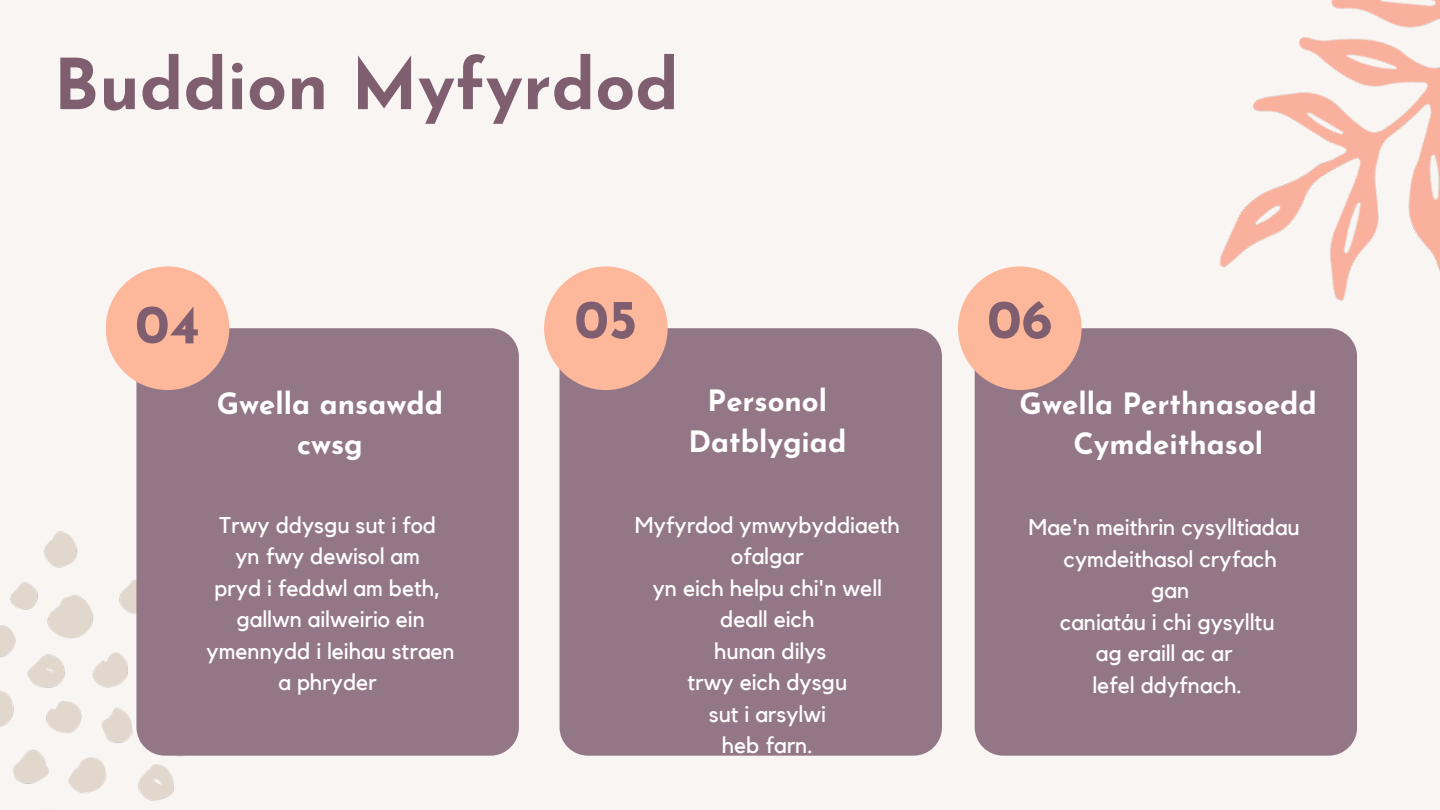
<style>
.page{position:relative;width:1440px;height:810px;background:#f8f5f3}
.page>*{position:absolute;margin:0;border:0;box-sizing:border-box;transform-origin:0 0}
.t1{font:700 70px "Josefin Sans";color:#7f5e70}
.t2{font:700 55px "Josefin Sans";color:#7f5e70}
.t3{font:700 29.4px/40.7px "Josefin Sans";color:#fff;text-align:center}
.t4{font:22.8px/31.5px "Kollektif";color:#fff;text-align:center}
</style>
<div class="page">
<img style="left:0;top:531px;width:182px;height:270px">
<img style="left:1219px;top:0;width:221px;height:351px">
<div style="left:136px;top:328px;width:383px;height:428px;background:#947787;border-radius:28px"></div>
<div style="left:560px;top:328px;width:382px;height:428px;background:#947787;border-radius:28px"></div>
<div style="left:975px;top:328px;width:382px;height:428px;background:#947787;border-radius:28px"></div>
<div style="left:106px;top:266px;width:123px;height:124px;background:#fdb89b;border-radius:50%"></div>
<div style="left:544px;top:266px;width:124px;height:124px;background:#fdb89b;border-radius:50%"></div>
<div style="left:958px;top:266px;width:124px;height:124px;background:#fdb89b;border-radius:50%"></div>
<p class="t1" style="left:54px;top:57px;width:627px">Buddion Myfyrdod</p>
<p class="t2" style="left:135px;top:302px;width:66px">04</p>
<p class="t2" style="left:574px;top:297px;width:65px">05</p>
<p class="t2" style="left:987px;top:297px;width:67px">06</p>
<p class="t3" style="left:217px;top:386px;width:228px">Gwella ansawdd cwsg</p>
<p class="t4" style="left:219px;top:510px;width:218px">Trwy ddysgu sut i fod</p>
<p class="t4" style="left:235px;top:542px;width:186px">yn fwy dewisol am</p>
<p class="t4" style="left:214px;top:573px;width:228px">pryd i feddwl am beth,</p>
<p class="t4" style="left:236px;top:605px;width:190px">gallwn ailweirio ein</p>
<p class="t4" style="left:206px;top:636px;width:250px">ymennydd i leihau straen</p>
<p class="t4" style="left:279px;top:668px;width:100px">a phryder</p>
<p class="t3" style="left:708px;top:383px;width:121px">Personol</p>
<p class="t3" style="left:688px;top:424px;width:159px">Datblygiad</p>
<p class="t4" style="left:635px;top:510px;width:266px">Myfyrdod ymwybyddiaeth ofalgar</p>
<p class="t4" style="left:653px;top:573px;width:231px">yn eich helpu chi'n well</p>
<p class="t4" style="left:720px;top:605px;width:96px">deall eich</p>
<p class="t4" style="left:714px;top:636px;width:114px">hunan dilys</p>
<p class="t4" style="left:688px;top:668px;width:161px">trwy eich dysgu</p>
<p class="t4" style="left:709px;top:699px;width:118px">sut i arsylwi</p>
<p class="t4" style="left:722px;top:731px;width:93px">heb farn.</p>
<p class="t3" style="left:1020px;top:386px;width:299px">Gwella Perthnasoedd<br>Cymdeithasol</p>
<p class="t4" style="left:1029px;top:512px;width:273px">Mae'n meithrin cysylltiadau cymdeithasol cryfach</p>
<p class="t4" style="left:1151px;top:575px;width:40px">gan</p>
<p class="t4" style="left:1060px;top:607px;width:216px">caniatáu i chi gysylltu</p>
<p class="t4" style="left:1096px;top:638px;width:138px">ag eraill ac ar</p>
<p class="t4" style="left:1092px;top:670px;width:151px">lefel ddyfnach.</p>
</div>
